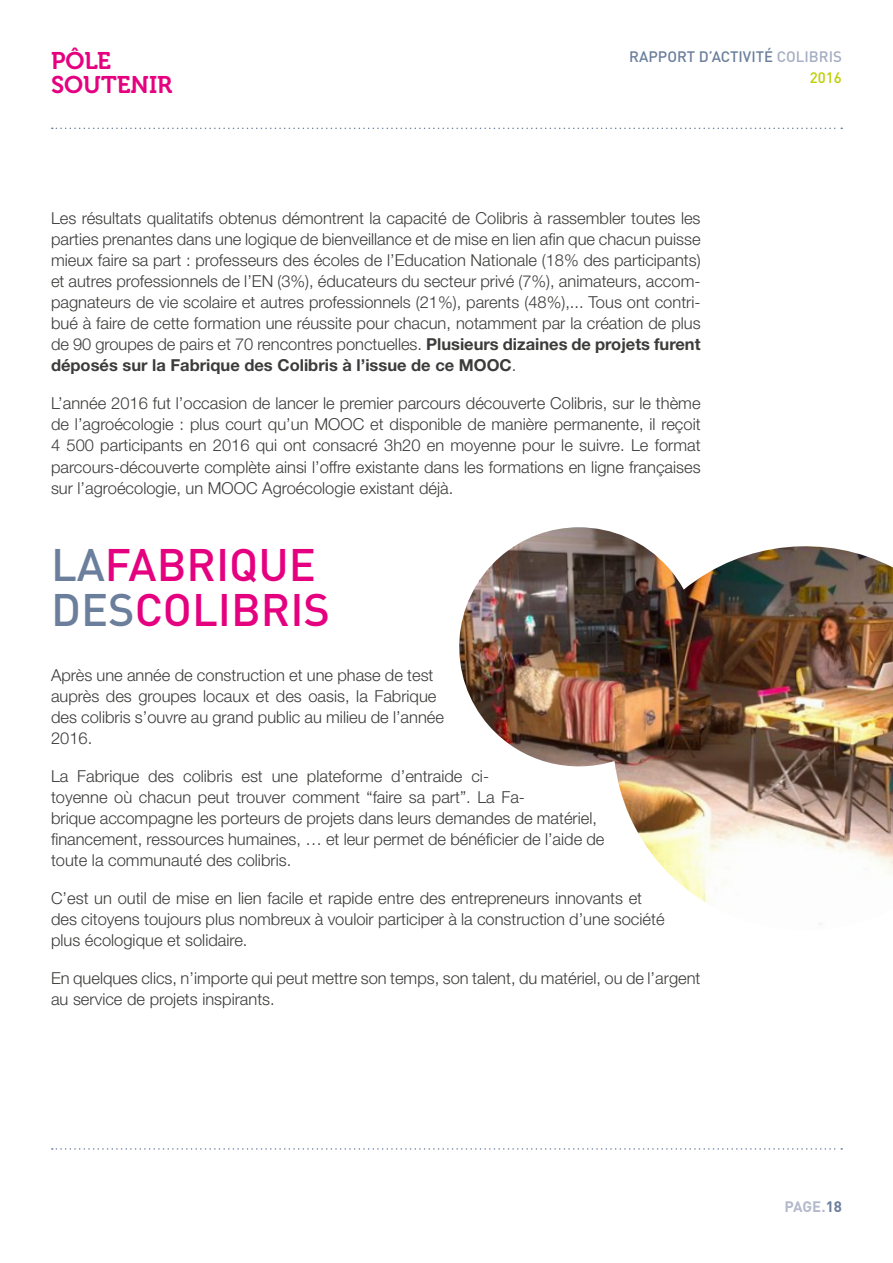
<style>
.page{position:relative;width:893px;height:1263px;background:#fff}
.page>*{position:absolute;margin:0;border:0;box-sizing:border-box;transform-origin:0 0}
.t1{font:500 45px/45px "DIN";color:#e5007f}
.t2{font:24px/23.5px "Museo 700";color:#e5007f}
.t3{font:300 16.5px/21px "Helvetica Neue LT Std";color:#3c3c3b}
.t4{font:500 15px/21px "DIN";color:#6b7f9c;text-align:right}
.t5{font:700 15px "DIN";letter-spacing:-.005em;color:#b4bacb}
.s1{color:#a5adc1}
.s2{color:#bccf00}
.s3{font-weight:700}
.s4{color:#6b7f9c}
</style>
<div class="page">
<svg style="left:52px;top:128px;width:790px;height:1px"></svg>
<svg style="left:52px;top:1148px;width:790px;height:2px"></svg>
<img style="left:459px;top:527px;width:434px;height:398px">
<h2 class="t2" style="left:51px;top:49px;width:123px">PÔLE<br>SOUTENIR</h2>
<p class="t4" style="left:629px;top:45px;width:214px">RAPPORT D’ACTIVITÉ <span class="s1">COLIBRIS<br></span><span class="s2">2016</span></p>
<p class="t3" style="left:51px;top:208px;width:651px;text-align:justify">Les résultats qualitatifs obtenus démontrent la capacité de Colibris à rassembler toutes les parties prenantes dans une logique de bienveillance et de mise en lien afin que chacun puisse mieux faire sa part : professeurs des écoles de l’Education Nationale (18% des participants) et autres professionnels de l’EN (3%), éducateurs du secteur privé (7%), animateurs, accom&shy;pagnateurs de vie scolaire et autres professionnels (21%), parents (48%),... Tous ont contri&shy;bué à faire de cette formation une réussite pour chacun, notamment par la création de plus de 90 groupes de pairs et 70 rencontres ponctuelles. <span class="s3">Plusieurs dizaines de projets furent déposés sur la Fabrique des Colibris à l’issue de ce MOOC</span>.</p>
<p class="t3" style="left:51px;top:393px;width:651px;text-align:justify">L’année 2016 fut l’occasion de lancer le premier parcours découverte Colibris, sur le thème de l’agroécologie : plus court qu’un MOOC et disponible de manière permanente, il reçoit 4 500 participants en 2016 qui ont consacré 3h20 en moyenne pour le suivre. Le format parcours-découverte complète ainsi l’offre existante dans les formations en ligne françaises sur l’agroécologie, un MOOC Agroécologie existant déjà.</p>
<h1 class="t1" style="left:51px;top:541px;width:281px"><span class="s4">LA</span>FABRIQUE<br><span class="s4">DES</span>COLIBRIS</h1>
<p class="t3" style="left:51px;top:664px;width:394px">Après une année de construction et une phase de test auprès des groupes locaux et des oasis, la Fabrique des colibris s’ouvre au grand public au milieu de l’année 2016.</p>
<p class="t3" style="left:51px;top:765px;width:555px">La Fabrique des colibris est une plateforme d’entraide ci-<br>toyenne où chacun peut trouver comment “faire sa part”. La Fa-<br>brique accompagne les porteurs de projets dans leurs demandes de matériel, financement, ressources humaines, … et leur permet de bénéficier de l’aide de toute la communauté des colibris.</p>
<p class="t3" style="left:51px;top:887px;width:615px">C’est un outil de mise en lien facile et rapide entre des entrepreneurs innovants et des citoyens toujours plus nombreux à vouloir participer à la construction d’une société plus écologique et solidaire.</p>
<p class="t3" style="left:51px;top:967px;width:651px">En quelques clics, n’importe qui peut mettre son temps, son talent, du matériel, ou de l’argent au service de projets inspirants.</p>
<p class="t5" style="left:784px;top:1197px;width:59px">PAGE.<span class="s4">18</span></p>
</div>
